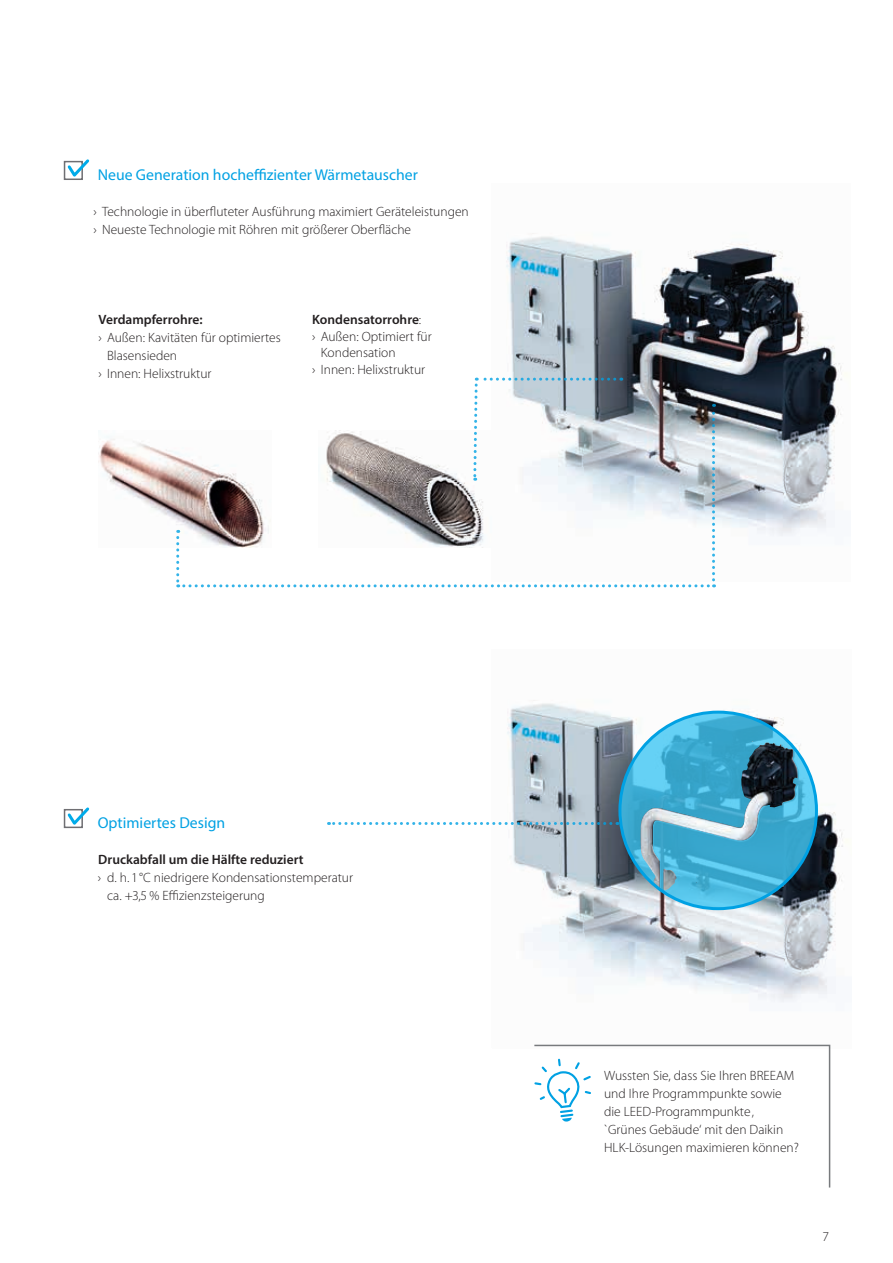
<style>
.page{position:relative;width:893px;height:1263px;background:#fff}
.page>*{position:absolute;margin:0;border:0;box-sizing:border-box;transform-origin:0 0}
.t1{font:15.75px "Myriad Pro";color:#00a1e3}
.t2{font:300 13.5px/18px "Myriad Pro";color:#231f20}
.t3{font:600 13.5px "Myriad Pro";color:#231f20}
.s1{font-weight:300}
</style>
<div class="page">
<img style="left:496px;top:233px;width:351px;height:304px">
<img style="left:507px;top:700px;width:341px;height:303px">
<div style="left:64px;top:161px;width:19px;height:19px;border:2px solid #6f6f73"></div>
<svg style="left:65px;top:159px;width:25px;height:21px"></svg>
<div style="left:64px;top:809px;width:19px;height:19px;border:2px solid #6f6f73"></div>
<svg style="left:65px;top:807px;width:25px;height:21px"></svg>
<svg style="left:620px;top:712px;width:196px;height:197px;background:#42b5de"></svg>
<img style="left:640px;top:741px;width:158px;height:149px">
<svg style="left:534px;top:1044px;width:297px;height:144px"></svg>
<svg style="left:328px;top:822px;width:283px;height:3px"></svg>
<img style="left:99px;top:436px;width:77px;height:84px">
<svg style="left:176px;top:378px;width:539px;height:209px"></svg>
<p class="t1" style="left:98px;top:165px;width:322px">Neue Generation hocheffizienter Wärmetauscher</p>
<p class="t2" style="left:94px;top:203px;width:377px">› Technologie in überfluteter Ausführung maximiert Geräteleistungen › Neueste Technologie mit Röhren mit größerer Oberfläche</p>
<p class="t3" style="left:99px;top:311px;width:106px">Verdampferrohre:</p>
<p class="t2" style="left:99px;top:329px;width:184px">› Außen: Kavitäten für optimiertes</p>
<p class="t2" style="left:107px;top:347px;width:72px">Blasensieden</p>
<p class="t2" style="left:99px;top:365px;width:114px">› Innen: Helixstruktur</p>
<p class="t3" style="left:312px;top:311px;width:111px">Kondensatorrohre<span class="s1">:</span></p>
<p class="t2" style="left:312px;top:327px;width:121px">› Außen: Optimiert für</p>
<p class="t2" style="left:321px;top:344px;width:76px">Kondensation</p>
<p class="t2" style="left:312px;top:360px;width:114px">› Innen: Helixstruktur</p>
<p class="t1" style="left:98px;top:813px;width:129px">Optimiertes Design</p>
<p class="t3" style="left:98px;top:851px;width:207px">Druckabfall um die Hälfte reduziert</p>
<p class="t2" style="left:107px;top:869px;width:247px;text-indent:-9px">› d. h. 1 °C niedrigere Kondensationstemperatur ca. +3,5 % Effizienzsteigerung</p>
<p class="t2" style="left:604px;top:1067px;width:196px">Wussten Sie, dass Sie Ihren BREEAM und Ihre Programmpunkte sowie die LEED-Programmpunkte ‚ `Grünes Gebäude‘ mit den Daikin<br>HLK-Lösungen maximieren können?</p>
<p class="t2" style="left:823px;top:1227px;width:8px">7</p>
</div>
